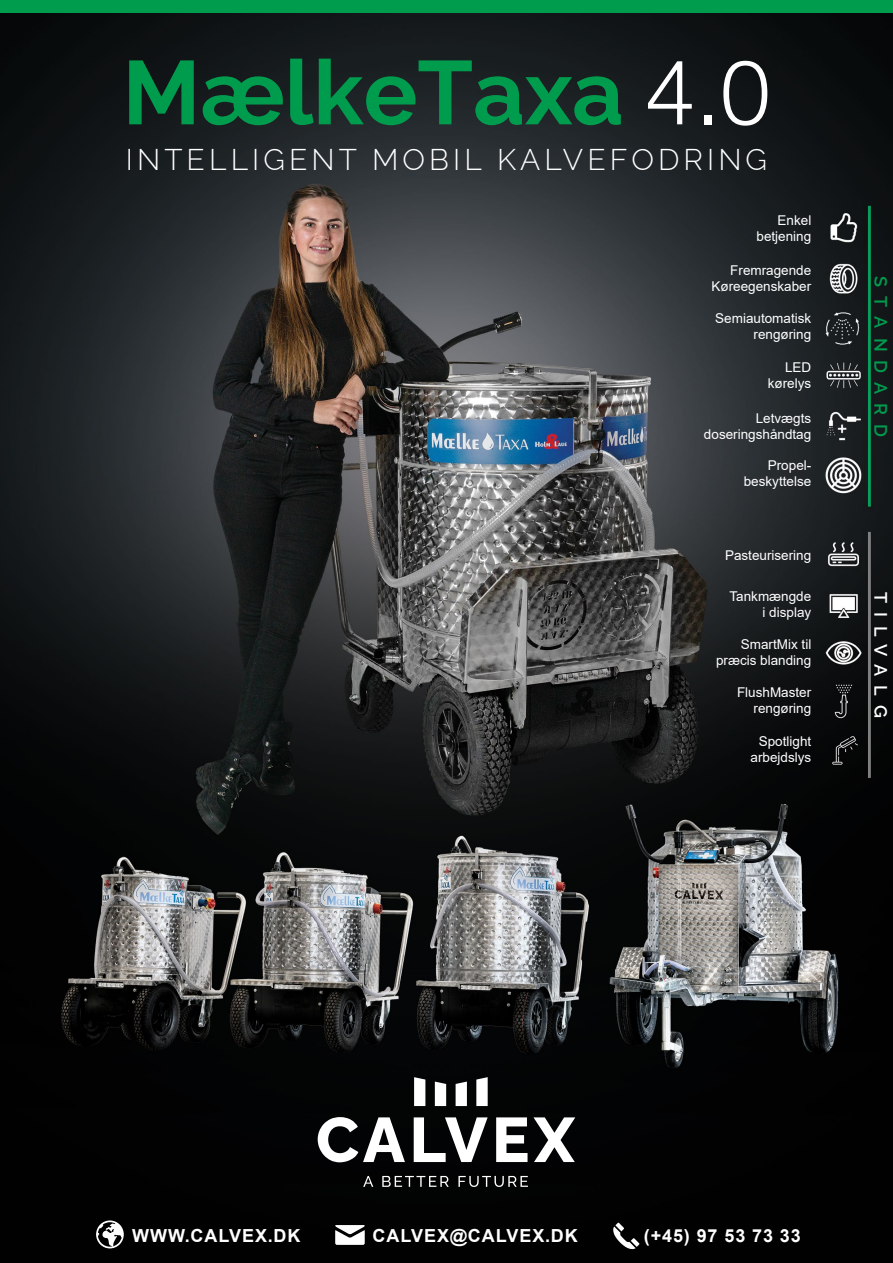
<style>
.page{position:relative;width:893px;height:1263px;background:#fff}
.page>*{position:absolute;margin:0;border:0;box-sizing:border-box;transform-origin:0 0}
.t1{font:100 90px "Raleway";color:#009c4e}
.t2{font:100 30px "Raleway";letter-spacing:.135em;color:#fff}
.t3{font:700 18px "Arial";letter-spacing:.055em;color:#fff}
.t4{font:100 18px "Raleway";letter-spacing:.5em;color:#009c4e}
.t5{font:100 18px "Raleway";letter-spacing:.5em;color:#fff}
.t6{font:13.5px/16.2px "Arial";color:#fff;text-align:right}
.s1{font-family:"Helvetica Neue LT Std";font-weight:300;color:#fff}
</style>
<div class="page">
<img style="left:0;top:12px;width:893px;height:1251px">
<div style="left:0;top:0;width:893px;height:12px;background:#009c4e"></div>
<svg style="left:318px;top:1117px;width:87px;height:45px"></svg>
<svg style="left:414px;top:1117px;width:74px;height:45px"></svg>
<svg style="left:496px;top:1117px;width:31px;height:45px"></svg>
<svg style="left:533px;top:1117px;width:42px;height:45px"></svg>
<svg style="left:435px;top:1081px;width:11px;height:25px"></svg>
<svg style="left:456px;top:1081px;width:11px;height:25px"></svg>
<svg style="left:414px;top:1077px;width:11px;height:29px"></svg>
<svg style="left:476px;top:1077px;width:12px;height:29px"></svg>
<svg style="left:363px;top:1176px;width:10px;height:11px"></svg>
<svg style="left:382px;top:1176px;width:67px;height:11px"></svg>
<svg style="left:458px;top:1176px;width:70px;height:11px"></svg>
<svg style="left:96px;top:1220px;width:28px;height:28px"></svg>
<svg style="left:335px;top:1225px;width:30px;height:20px"></svg>
<svg style="left:613px;top:1222px;width:26px;height:27px"></svg>
<h1 class="t1" style="left:123px;top:21px;width:649px">MælkeTaxa <span class="s1">4.0</span></h1>
<h2 class="t2" style="left:126px;top:136px;width:643px">INTELLIGENT MOBIL KALVEFODRING</h2>
<p class="t6" style="left:756px;top:212px;width:56px">Enkel betjening</p>
<p class="t6" style="left:711px;top:262px;width:101px">Fremragende<br>Køreegenskaber</p>
<p class="t6" style="left:715px;top:310px;width:98px">Semiautomatisk rengøring</p>
<p class="t6" style="left:768px;top:359px;width:45px">LED kørelys</p>
<p class="t6" style="left:704px;top:410px;width:109px">Letvægts doseringshåndtag</p>
<p class="t6" style="left:744px;top:457px;width:69px">Propel&shy;beskyttelse</p>
<p class="t6" style="left:725px;top:547px;width:88px">Pasteurisering</p>
<p class="t6" style="left:729px;top:588px;width:83px">Tankmængde i display</p>
<p class="t6" style="left:716px;top:636px;width:97px">SmartMix til præcis blanding</p>
<p class="t6" style="left:737px;top:684px;width:76px">FlushMaster rengøring</p>
<p class="t6" style="left:750px;top:733px;width:62px">Spotlight arbejdslys</p>
<h3 class="t4" style="left:895px;top:276px;width:162px;rotate:90deg">STANDARD</h3>
<h3 class="t5" style="left:895px;top:592px;width:127px;rotate:90deg">TILVALG</h3>
<h3 class="t3" style="left:132px;top:1223px;width:170px">WWW.CALVEX.DK</h3>
<h3 class="t3" style="left:372px;top:1223px;width:207px">CALVEX@CALVEX.DK</h3>
<h3 class="t3" style="left:644px;top:1223px;width:158px">(+45) 97 53 73 33</h3>
</div>
